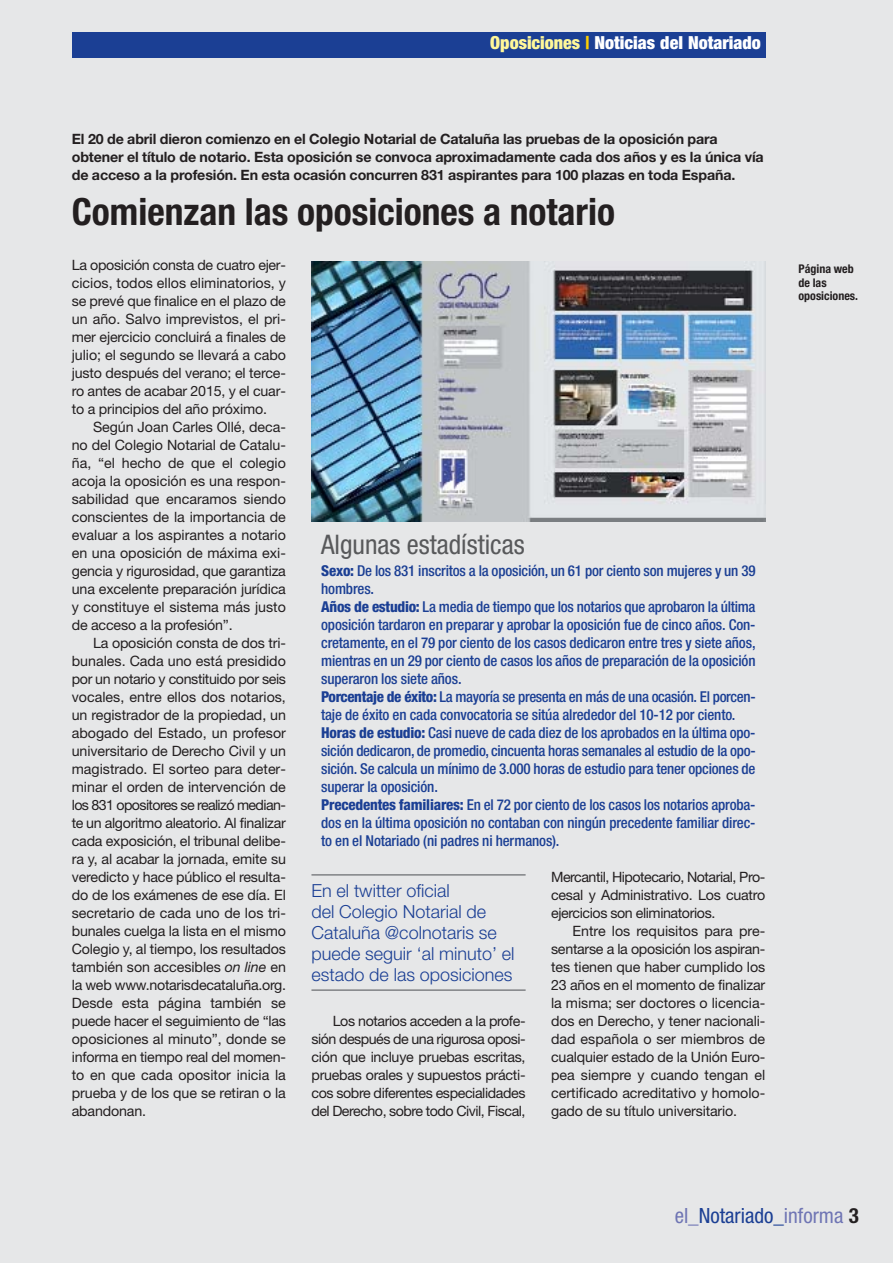
<style>
.page{position:relative;width:893px;height:1263px;background:#e6e7e8}
.page>*{position:absolute;margin:0;border:0;box-sizing:border-box;transform-origin:0 0}
.t1{font:700 condensed 37.5px "Helvetica Neue";color:#231f20}
.t2{font:condensed 27px "Helvetica Neue";color:#58595b}
.t3{font:condensed 21px "Helvetica Neue";color:#6f75b4}
.t4{font:300 18px/21px "Helvetica Neue";color:#1b3f94}
.t5{font:900 condensed 18px "Helvetica Neue";color:#fff}
.t6{font:500 condensed 15px/18px "Helvetica Neue";letter-spacing:-.01em;color:#1b3f94}
.t7{font:14.25px/18px "Helvetica Neue";letter-spacing:-.01em;color:#231f20;text-align:justify}
.t8{font:700 14.25px/18px "Helvetica Neue";letter-spacing:-.01em;color:#231f20}
.t9{font:14.25px "Helvetica Neue";letter-spacing:-.035em;color:#231f20}
.t10{font:14.25px "Helvetica Neue";letter-spacing:-.045em;color:#231f20}
.t11{font:14.25px "Helvetica Neue";letter-spacing:-.03em;color:#231f20}
.t12{font:700 condensed 12px/13.5px "Helvetica Neue";color:#231f20}
.s1{color:#fff799}
.s2{color:#ffcf00}
.s3{font-style:italic}
.s4{font-weight:800}
.s5{color:#1b3f94}
.s6{font-weight:700;color:#231f20}
</style>
<div class="page">
<div style="left:72px;top:32px;width:693px;height:25px;background:#1b3f94"></div>
<hr style="left:311px;top:874px;width:215px;height:2px;background:#808285">
<hr style="left:311px;top:989px;width:215px;height:2px;background:#808285">
<img style="left:311px;top:261px;width:454px;height:260px">
<p class="t5" style="left:490px;top:36px;width:272px"><span class="s1">Oposiciones</span> <span class="s2">|</span> Noticias del Notariado</p>
<p class="t8" style="left:72px;top:131px;width:693px">El 20 de abril dieron comienzo en el Colegio Notarial de Cataluña las pruebas de la oposición para obtener el título de notario. Esta oposición se convoca aproximadamente cada dos años y es la única vía de acceso a la profesión. En esta ocasión concurren 831 aspirantes para 100 plazas en toda España.</p>
<p class="t1" style="left:72px;top:198px;width:545px">Comienzan las oposiciones a notario</p>
<p class="t7" style="left:72px;top:257px;width:216px">La oposición consta de cuatro ejer-</p>
<p class="t7" style="left:72px;top:275px;width:216px">cicios, todos ellos eliminatorios, y</p>
<p class="t7" style="left:72px;top:293px;width:216px">se prevé que finalice en el plazo de</p>
<p class="t7" style="left:72px;top:311px;width:216px">un año. Salvo imprevistos, el pri-</p>
<p class="t7" style="left:72px;top:329px;width:216px">mer ejercicio concluirá a finales de</p>
<p class="t7" style="left:72px;top:347px;width:216px">julio; el segundo se llevará a cabo</p>
<p class="t7" style="left:72px;top:365px;width:216px">justo después del verano; el terce-</p>
<p class="t7" style="left:72px;top:383px;width:216px">ro antes de acabar 2015, y el cuar-</p>
<p class="t7" style="left:72px;top:401px;width:197px">to a principios del año próximo.</p>
<p class="t7" style="left:93px;top:419px;width:194px">Según Joan Carles Ollé, deca-</p>
<p class="t7" style="left:72px;top:437px;width:216px">no del Colegio Notarial de Catalu-</p>
<p class="t7" style="left:72px;top:455px;width:216px">ña, “el hecho de que el colegio</p>
<p class="t7" style="left:72px;top:473px;width:216px">acoja la oposición es una respon-</p>
<p class="t7" style="left:72px;top:491px;width:216px">sabilidad que encaramos siendo</p>
<p class="t7" style="left:72px;top:509px;width:216px">conscientes de la importancia de</p>
<p class="t7" style="left:72px;top:527px;width:216px">evaluar a los aspirantes a notario</p>
<p class="t7" style="left:72px;top:545px;width:216px">en una oposición de máxima exi-</p>
<p class="t7" style="left:72px;top:563px;width:216px">gencia y rigurosidad, que garantiza</p>
<p class="t7" style="left:72px;top:581px;width:216px">una excelente preparación jurídica</p>
<p class="t7" style="left:72px;top:599px;width:216px">y constituye el sistema más justo</p>
<p class="t7" style="left:72px;top:617px;width:162px">de acceso a la profesión”.</p>
<p class="t7" style="left:93px;top:635px;width:194px">La oposición consta de dos tri-</p>
<p class="t7" style="left:72px;top:653px;width:216px">bunales. Cada uno está presidido</p>
<p class="t7" style="left:72px;top:671px;width:216px">por un notario y constituido por seis</p>
<p class="t7" style="left:72px;top:690px;width:216px">vocales, entre ellos dos notarios,</p>
<p class="t7" style="left:72px;top:708px;width:216px">un registrador de la propiedad, un</p>
<p class="t7" style="left:72px;top:726px;width:216px">abogado del Estado, un profesor</p>
<p class="t7" style="left:72px;top:744px;width:216px">universitario de Derecho Civil y un</p>
<p class="t7" style="left:72px;top:762px;width:216px">magistrado. El sorteo para deter-</p>
<p class="t7" style="left:72px;top:780px;width:216px">minar el orden de intervención de</p>
<p class="t10" style="left:72px;top:800px;width:216px">los 831 opositores se realizó median-</p>
<p class="t7" style="left:72px;top:816px;width:216px">te un algoritmo aleatorio. Al finalizar</p>
<p class="t7" style="left:72px;top:834px;width:216px">cada exposición, el tribunal delibe-</p>
<p class="t7" style="left:72px;top:852px;width:216px">ra y, al acabar la jornada, emite su</p>
<p class="t7" style="left:72px;top:870px;width:216px">veredicto y hace público el resulta-</p>
<p class="t7" style="left:72px;top:888px;width:216px">do de los exámenes de ese día. El</p>
<p class="t7" style="left:72px;top:906px;width:216px">secretario de cada uno de los tri-</p>
<p class="t7" style="left:72px;top:924px;width:216px">bunales cuelga la lista en el mismo</p>
<p class="t7" style="left:72px;top:942px;width:216px">Colegio y, al tiempo, los resultados</p>
<p class="t7" style="left:72px;top:960px;width:216px">también son accesibles <span class="s3">on line</span> en</p>
<p class="t7" style="left:72px;top:978px;width:216px">la web www.notarisdecataluña.org.</p>
<p class="t7" style="left:72px;top:996px;width:216px">Desde esta página también se</p>
<p class="t7" style="left:72px;top:1014px;width:216px">puede hacer el seguimiento de “las</p>
<p class="t7" style="left:72px;top:1032px;width:216px">oposiciones al minuto”, donde se</p>
<p class="t7" style="left:72px;top:1050px;width:216px">informa en tiempo real del momen-</p>
<p class="t7" style="left:72px;top:1068px;width:216px">to en que cada opositor inicia la</p>
<p class="t7" style="left:72px;top:1086px;width:216px">prueba y de los que se retiran o la</p>
<p class="t7" style="left:72px;top:1104px;width:76px">abandonan.</p>
<p class="t2" style="left:321px;top:535px;width:205px">Algunas estadísticas</p>
<p class="t6" style="left:321px;top:563px;width:436px"><span class="s4">Sexo:</span> De los 831 inscritos a la oposición, un 61 por ciento son mujeres y un 39 hombres.<br><span class="s4">Años de estudio:</span> La media de tiempo que los notarios que aprobaron la última oposición tardaron en preparar y aprobar la oposición fue de cinco años. Con&shy;cretamente, en el 79 por ciento de los casos dedicaron entre tres y siete años, mientras en un 29 por ciento de casos los años de preparación de la oposición superaron los siete años.<br><span class="s4">Porcentaje de éxito:</span> La mayoría se presenta en más de una ocasión. El porcen&shy;taje de éxito en cada convocatoria se sitúa alrededor del 10-12 por ciento.<br><span class="s4">Horas de estudio:</span> Casi nueve de cada diez de los aprobados en la última opo&shy;sición dedicaron, de promedio, cincuenta horas semanales al estudio de la opo&shy;sición. Se calcula un mínimo de 3.000 horas de estudio para tener opciones de superar la oposición.<br><span class="s4">Precedentes familiares:</span> En el 72 por ciento de los casos los notarios aproba&shy;dos en la última oposición no contaban con ningún precedente familiar direc&shy;to en el Notariado (ni padres ni hermanos).</p>
<p class="t4" style="left:311px;top:882px;width:205px">En el twitter oficial<br>del Colegio Notarial de<br>Cataluña @colnotaris se puede seguir ‘al minuto’ el estado de las oposiciones</p>
<p class="t7" style="left:311px;top:1014px;width:216px;text-indent:21px">Los notarios acceden a la profe&shy;sión después de una rigurosa oposi&shy;ción que incluye pruebas escritas, pruebas orales y supuestos prácti&shy;cos sobre diferentes especialidades del Derecho, sobre todo Civil, Fiscal,</p>
<p class="t9" style="left:551px;top:872px;width:216px">Mercantil, Hipotecario, Notarial, Pro-</p>
<p class="t7" style="left:551px;top:888px;width:216px">cesal y Administrativo. Los cuatro</p>
<p class="t11" style="left:551px;top:908px;width:166px">ejercicios son eliminatorios.</p>
<p class="t7" style="left:572px;top:924px;width:194px">Entre los requisitos para pre-</p>
<p class="t7" style="left:551px;top:942px;width:216px">sentarse a la oposición los aspiran-</p>
<p class="t7" style="left:551px;top:960px;width:216px">tes tienen que haber cumplido los</p>
<p class="t7" style="left:551px;top:978px;width:216px">23 años en el momento de finalizar</p>
<p class="t7" style="left:551px;top:996px;width:216px">la misma; ser doctores o licencia-</p>
<p class="t7" style="left:551px;top:1014px;width:216px">dos en Derecho, y tener nacionali-</p>
<p class="t7" style="left:551px;top:1032px;width:216px">dad española o ser miembros de</p>
<p class="t7" style="left:551px;top:1050px;width:216px">cualquier estado de la Unión Euro-</p>
<p class="t7" style="left:551px;top:1068px;width:216px">pea siempre y cuando tengan el</p>
<p class="t7" style="left:551px;top:1086px;width:216px">certificado acreditativo y homolo-</p>
<p class="t7" style="left:551px;top:1104px;width:188px">gado de su título universitario.</p>
<p class="t12" style="left:798px;top:263px;width:61px">Página web de las oposiciones.</p>
<p class="t3" style="left:675px;top:1208px;width:186px">el_<span class="s5">Notariado_</span>informa <span class="s6">3</span></p>
</div>
